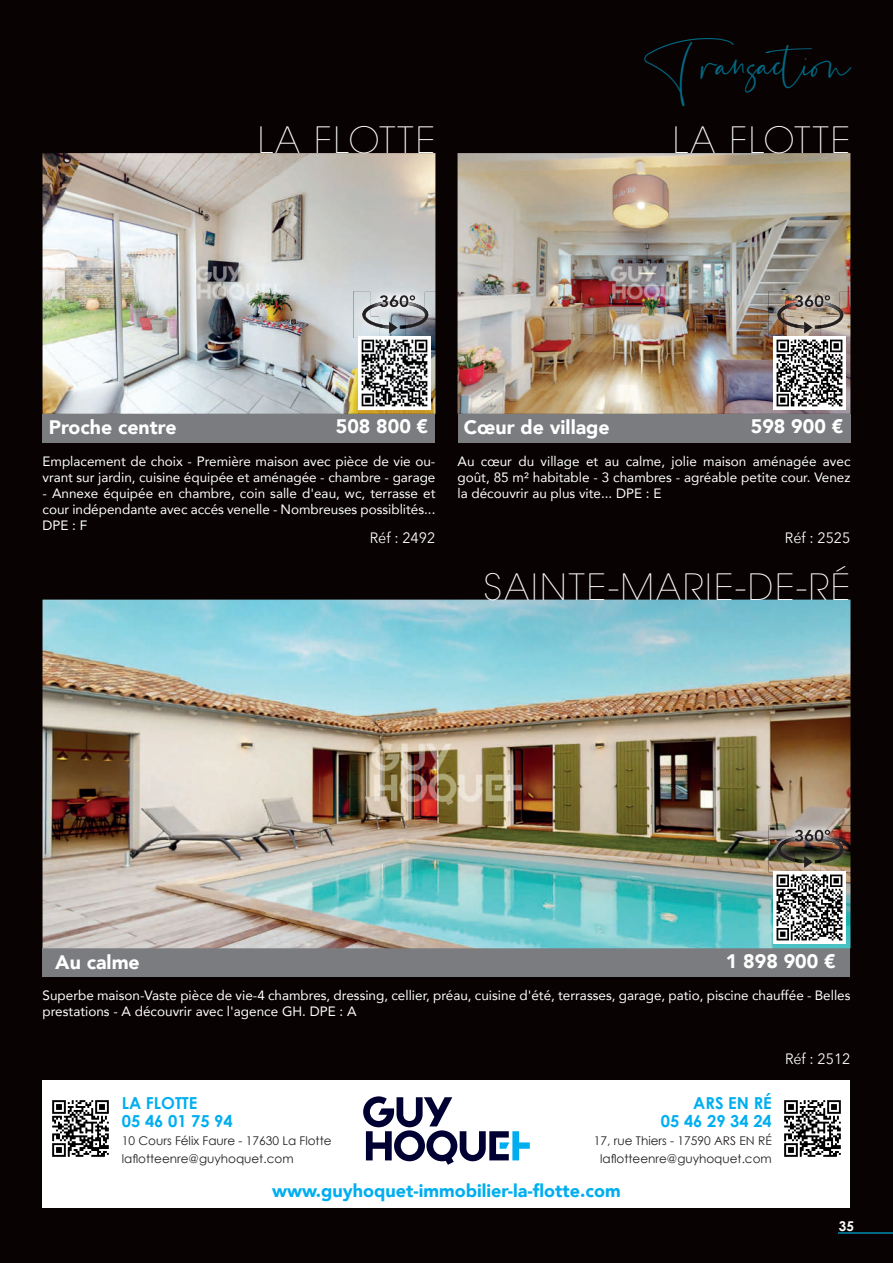
<style>
.page{position:relative;width:893px;height:1263px;background:#080302}
.page>*{position:absolute;margin:0;border:0;box-sizing:border-box;transform-origin:0 0}
.t1{font:200 36px "ITC Avant Garde Std";letter-spacing:.06em;color:#fff}
.t2{font:27px "Estefin";color:#026a87}
.t3{font:900 19.5px "Avenir";color:#fff}
.t4{font:900 18px "Avenir";color:#00aeef}
.t5{font:700 16.5px/18px "Century Gothic";color:#00aeef}
.t6{font:15px "Avenir Next";color:#fff;scale:.95 1}
.t7{font:13.5px/16.2px "Avenir";color:#fff}
.t8{font:700 13.5px "Century Gothic";color:#fff}
.t9{font:12px/18px "Century Gothic";color:#231f20}
</style>
<div class="page">
<hr style="left:839px;top:1232px;width:54px;height:1px;background:#026a87">
<div style="left:43px;top:1080px;width:807px;height:128px;background:#fff"></div>
<img style="left:52px;top:1100px;width:57px;height:57px">
<img style="left:784px;top:1100px;width:57px;height:57px">
<svg style="left:363px;top:1096px;width:167px;height:69px"></svg>
<div style="left:43px;top:948px;width:807px;height:29px;background:#7a7c7f"></div>
<img style="left:43px;top:600px;width:807px;height:348px">
<img style="left:43px;top:153px;width:392px;height:261px">
<img style="left:458px;top:153px;width:392px;height:261px">
<div style="left:43px;top:414px;width:392px;height:28px;background:#7a7c7f"></div>
<div style="left:458px;top:414px;width:392px;height:28px;background:#7a7c7f"></div>
<img style="left:354px;top:291px;width:82px;height:47px">
<img style="left:380px;top:334px;width:26px;height:3px">
<img style="left:371px;top:286px;width:53px;height:9px">
<svg style="left:362px;top:295px;width:66px;height:39px;background:#9ea3a8"></svg>
<img style="left:358px;top:337px;width:73px;height:72px">
<img style="left:769px;top:291px;width:82px;height:47px">
<img style="left:795px;top:334px;width:26px;height:3px">
<img style="left:786px;top:286px;width:53px;height:9px">
<svg style="left:777px;top:295px;width:66px;height:39px;background:#9a8b7e"></svg>
<img style="left:773px;top:337px;width:73px;height:72px">
<img style="left:769px;top:826px;width:82px;height:46px">
<img style="left:795px;top:868px;width:26px;height:3px">
<img style="left:786px;top:821px;width:53px;height:9px">
<img style="left:777px;top:830px;width:66px;height:38px">
<img style="left:773px;top:871px;width:73px;height:72px">
<h2 class="t2" style="left:644px;top:53px;width:211px">Transaction</h2>
<h1 class="t1" style="left:258px;top:119px;width:179px">LA FLOTTE</h1>
<h1 class="t1" style="left:673px;top:119px;width:179px">LA FLOTTE</h1>
<h3 class="t3" style="left:49px;top:411px;width:129px">Proche centre</h3>
<h3 class="t3" style="left:336px;top:410px;width:94px">508 800 €</h3>
<h3 class="t3" style="left:464px;top:411px;width:147px">Cœur de village</h3>
<h3 class="t3" style="left:751px;top:410px;width:94px">598 900 €</h3>
<p class="t7" style="left:43px;top:452px;width:394px">Emplacement de choix - Première maison avec pièce de vie ou&shy;vrant sur jardin, cuisine équipée et aménagée - chambre - garage</p>
<p class="t7" style="left:43px;top:485px;width:394px;text-align:justify">- Annexe équipée en chambre, coin salle d'eau, wc, terrasse et cour indépendante avec accés venelle - Nombreuses possiblités...<br>DPE : F</p>
<p class="t7" style="left:458px;top:452px;width:394px;text-align:justify">Au cœur du village et au calme, jolie maison aménagée avec goût, 85 m² habitable - 3 chambres - agréable petite cour. Venez la découvrir au plus vite... DPE : E</p>
<p class="t6" style="left:370px;top:525px;width:70px">Réf : 2492</p>
<p class="t6" style="left:785px;top:525px;width:70px">Réf : 2525</p>
<h1 class="t1" style="left:484px;top:565px;width:368px">SAINTE-MARIE-DE-RÉ</h1>
<h3 class="t3" style="left:55px;top:945px;width:86px">Au calme</h3>
<h3 class="t3" style="left:726px;top:944px;width:111px">1 898 900 €</h3>
<p class="t7" style="left:43px;top:987px;width:809px">Superbe maison-Vaste pièce de vie-4 chambres, dressing, cellier, préau, cuisine d'été, terrasses, garage, patio, piscine chauffée - Belles prestations - A découvrir avec l'agence GH. DPE : A</p>
<p class="t5" style="left:661px;top:1093px;width:112px;text-align:right">ARS EN RÉ<br>05 46 29 34 24</p>
<p class="t9" style="left:594px;top:1131px;width:179px;text-align:center">17, rue Thiers - 17590 ARS EN RÉ laflotteenre@guyhoquet.com</p>
<h3 class="t4" style="left:272px;top:1175px;width:350px">www.guyhoquet-immobilier-la-flotte.com</h3>
<p class="t5" style="left:122px;top:1093px;width:112px">LA FLOTTE<br>05 46 01 75 94</p>
<p class="t9" style="left:122px;top:1131px;width:211px">10 Cours Félix Faure - 17630 La Flotte laflotteenre@guyhoquet.com</p>
<p class="t6" style="left:785px;top:1046px;width:70px">Réf : 2512</p>
<p class="t8" style="left:839px;top:1215px;width:17px">35</p>
</div>
